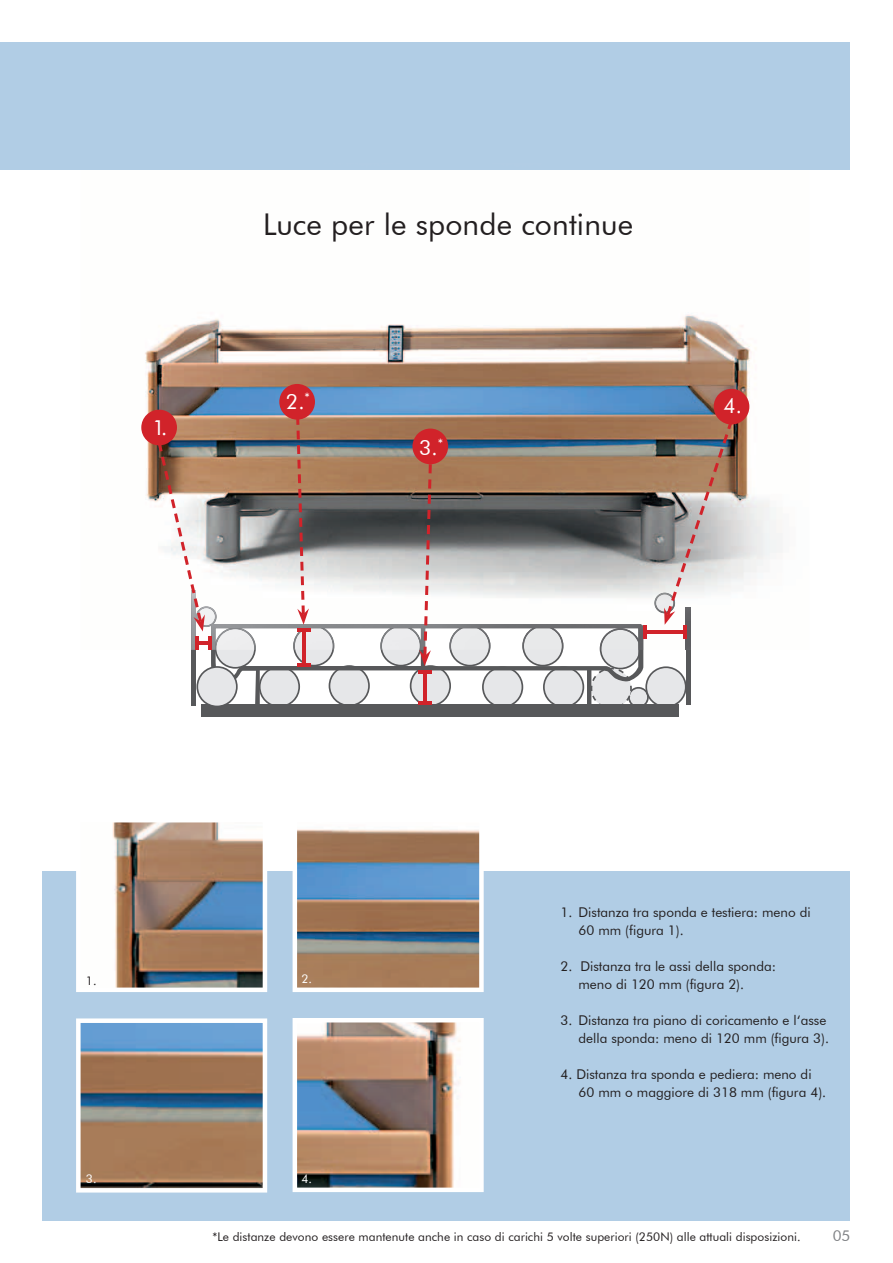
<style>
.page{position:relative;width:893px;height:1263px;background:#fff}
.page>*{position:absolute;margin:0;border:0;box-sizing:border-box;transform-origin:0 0}
.t1{font:30px "Futura BT";letter-spacing:.005em;color:#231f20}
.t2{font:20.85px "Futura BT";color:#fff}
.t3{font:15px "Futura BT";color:#808285}
.t4{font:13.5px/18px "Futura BT";color:#231f20}
.t5{font:12px "Futura BT";letter-spacing:.005em;color:#231f20}
.t6{font:12px "Futura BT";color:#fff}
</style>
<div class="page">
<div style="left:0;top:42px;width:850px;height:128px;background:#b1cde5"></div>
<div style="left:201px;top:704px;width:478px;height:13px;background:#57585a"></div>
<img style="left:142px;top:314px;width:640px;height:268px">
<div style="left:42px;top:871px;width:808px;height:350px;background:#b1cde5"></div>
<svg style="left:158px;top:416px;width:575px;height:290px"></svg>
<img style="left:76px;top:822px;width:191px;height:170px">
<svg style="left:293px;top:829px;width:191px;height:163px"></svg>
<svg style="left:76px;top:1018px;width:191px;height:174px"></svg>
<img style="left:293px;top:1018px;width:191px;height:174px">
<div style="left:141px;top:410px;width:36px;height:35px;background:#d1232a;border-radius:50%"></div>
<div style="left:279px;top:384px;width:36px;height:36px;background:#d1232a;border-radius:50%"></div>
<div style="left:412px;top:429px;width:36px;height:35px;background:#d1232a;border-radius:50%"></div>
<div style="left:714px;top:389px;width:35px;height:35px;background:#d1232a;border-radius:50%"></div>
<h2 class="t2" style="left:152px;top:415px;width:16px">1.</h2>
<h1 class="t1" style="left:263px;top:206px;width:372px">Luce per le sponde continue</h1>
<h2 class="t2" style="left:286px;top:389px;width:26px">2.<sup>*</sup></h2>
<h2 class="t2" style="left:419px;top:435px;width:26px">3.<sup>*</sup></h2>
<h2 class="t2" style="left:723px;top:393px;width:20px">4.</h2>
<p class="t5" style="left:86px;top:973px;width:12px">1.</p>
<p class="t6" style="left:301px;top:971px;width:12px">2.</p>
<p class="t6" style="left:86px;top:1171px;width:12px">3.</p>
<p class="t6" style="left:301px;top:1171px;width:12px">4.</p>
<p class="t4" style="left:578px;top:903px;width:234px;text-indent:-18px">1. Distanza tra sponda e testiera: meno di<br>60 mm (figura 1).</p>
<p class="t4" style="left:578px;top:957px;width:199px;text-indent:-18px">2. Distanza tra le assi della sponda: meno di 120 mm (figura 2).</p>
<p class="t4" style="left:560px;top:1011px;width:270px;text-align:right">3. Distanza tra piano di coricamento e l‘asse della sponda: meno di 120 mm (figura 3).</p>
<p class="t4" style="left:578px;top:1065px;width:249px;text-indent:-18px">4. Distanza tra sponda e pediera: meno di<br>60 mm o maggiore di 318 mm (figura 4).</p>
<p class="t5" style="left:212px;top:1230px;width:590px">*Le distanze devono essere mantenute anche in caso di carichi 5 volte superiori (250N) alle attuali disposizioni.</p>
<p class="t3" style="left:833px;top:1227px;width:19px">05</p>
</div>
